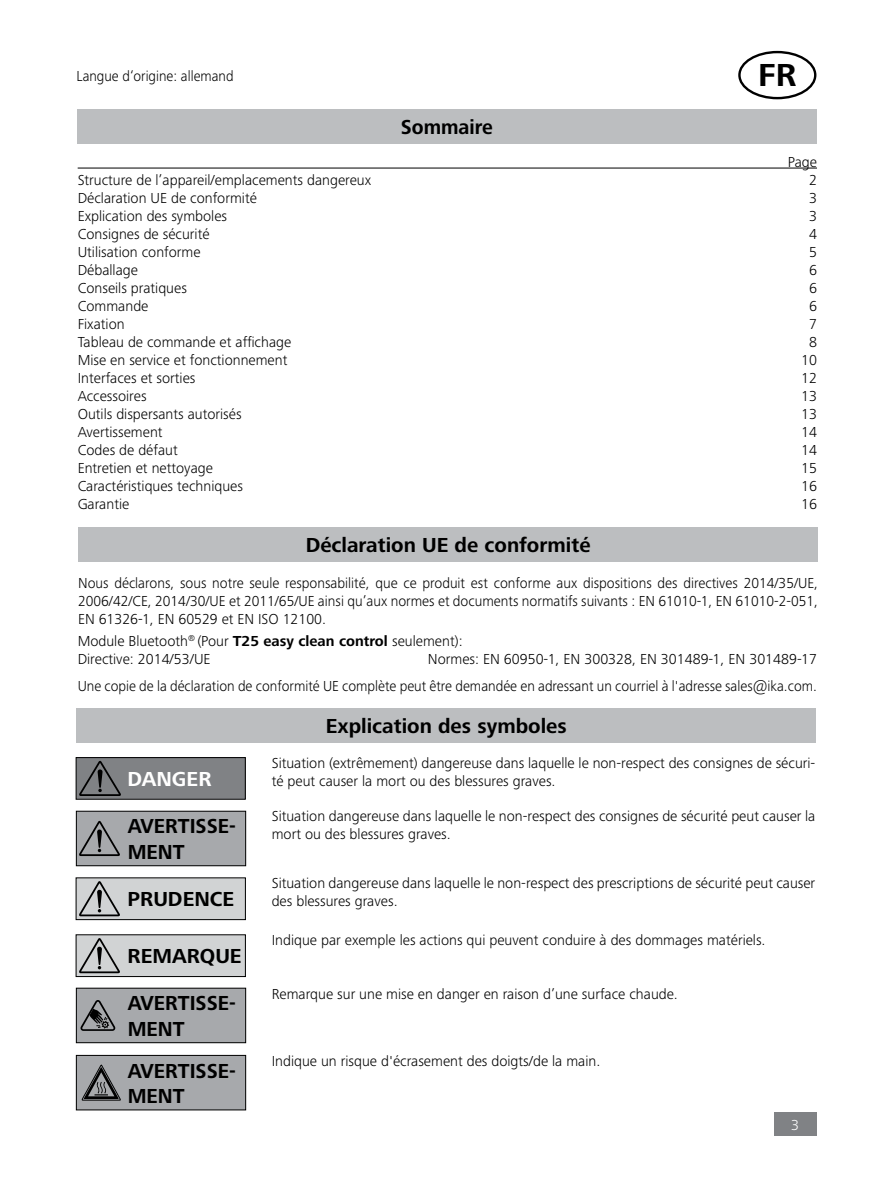
<style>
.page{position:relative;width:893px;height:1187px;background:#fff}
.page>*{position:absolute;margin:0;border:0;box-sizing:border-box;transform-origin:0 0}
.t1{font:700 33px "Frutiger Next IKA";color:#000}
.t2{font:700 21px "Frutiger Next IKA";color:#000}
.t3{font:700 21px/25.2px "Frutiger Next IKA";color:#000;scale:.96 1}
.t4{font:700 21px "Frutiger Next IKA";color:#000;scale:.95 1}
.t5{font:700 21px "Frutiger Next IKA";color:#fff}
.t6{font:300 15px/18px "Frutiger Next IKA";color:#000}
.t7{font:300 15px "Frutiger Next IKA";color:#000;scale:.95 1}
.t8{font:300 15px "Frutiger Next IKA";color:#fff}
.s1{font-weight:700}
</style>
<div class="page">
<div style="left:774px;top:1112px;width:42px;height:23px;background:#808285"></div>
<div style="left:738px;top:51px;width:78px;height:48px;border:2px solid #000;border-radius:50%"></div>
<div style="left:77px;top:109px;width:739px;height:34px;background:#bcbec0"></div>
<div style="left:77px;top:708px;width:739px;height:34px;background:#bcbec0"></div>
<div style="left:76px;top:757px;width:169px;height:42px;background:#808285"></div>
<div style="left:76px;top:757px;width:170px;height:42px;border:1px solid #000"></div>
<svg style="left:78px;top:760px;width:43px;height:40px"></svg>
<div style="left:76px;top:877px;width:169px;height:42px;background:#d1d3d4"></div>
<svg style="left:78px;top:881px;width:42px;height:39px"></svg>
<div style="left:76px;top:811px;width:170px;height:54px;background:#a7a9ac"></div>
<div style="left:76px;top:810px;width:170px;height:56px;border:1px solid #000"></div>
<svg style="left:79px;top:820px;width:41px;height:36px"></svg>
<div style="left:76px;top:934px;width:169px;height:42px;background:#d1d3d4"></div>
<svg style="left:78px;top:938px;width:42px;height:39px"></svg>
<div style="left:76px;top:1055px;width:170px;height:54px;background:#a7a9ac"></div>
<div style="left:76px;top:1054px;width:170px;height:56px;border:1px solid #000"></div>
<svg style="left:82px;top:1064px;width:39px;height:36px"></svg>
<div style="left:76px;top:988px;width:170px;height:54px;background:#a7a9ac"></div>
<div style="left:76px;top:987px;width:170px;height:55px;border:1px solid #000"></div>
<svg style="left:80px;top:1000px;width:35px;height:30px"></svg>
<hr style="left:78px;top:168px;width:739px;height:1px;background:#000">
<div style="left:78px;top:528px;width:740px;height:34px;background:#bcbec0"></div>
<p class="t7" style="left:77px;top:67px;width:167px">Langue d‘origine: allemand</p>
<h1 class="t1" style="left:758px;top:56px;width:40px">FR</h1>
<h2 class="t4" style="left:401px;top:115px;width:98px">Sommaire</h2>
<p class="t6" style="left:788px;top:152px;width:31px">Page</p>
<p class="t6" style="left:78px;top:170px;width:295px">Structure de l’appareil/emplacements dangereux</p>
<p class="t6" style="left:809px;top:170px;width:9px">2</p>
<p class="t6" style="left:78px;top:188px;width:181px">Déclaration UE de conformité</p>
<p class="t6" style="left:809px;top:188px;width:9px">3</p>
<p class="t6" style="left:78px;top:206px;width:151px">Explication des symboles</p>
<p class="t6" style="left:809px;top:206px;width:9px">3</p>
<p class="t6" style="left:78px;top:224px;width:133px">Consignes de sécurité</p>
<p class="t6" style="left:809px;top:224px;width:9px">4</p>
<p class="t6" style="left:78px;top:242px;width:124px">Utilisation conforme</p>
<p class="t6" style="left:809px;top:242px;width:9px">5</p>
<p class="t6" style="left:78px;top:260px;width:62px">Déballage</p>
<p class="t6" style="left:809px;top:260px;width:9px">6</p>
<p class="t6" style="left:78px;top:278px;width:111px">Conseils pratiques</p>
<p class="t6" style="left:809px;top:278px;width:9px">6</p>
<p class="t6" style="left:78px;top:296px;width:72px">Commande</p>
<p class="t6" style="left:809px;top:296px;width:9px">6</p>
<p class="t6" style="left:78px;top:314px;width:49px">Fixation</p>
<p class="t6" style="left:809px;top:314px;width:9px">7</p>
<p class="t6" style="left:78px;top:332px;width:215px">Tableau de commande et affichage</p>
<p class="t6" style="left:809px;top:332px;width:9px">8</p>
<p class="t6" style="left:78px;top:350px;width:211px">Mise en service et fonctionnement</p>
<p class="t6" style="left:801px;top:350px;width:17px">10</p>
<p class="t6" style="left:78px;top:368px;width:119px">Interfaces et sorties</p>
<p class="t6" style="left:801px;top:368px;width:17px">12</p>
<p class="t6" style="left:78px;top:386px;width:70px">Accessoires</p>
<p class="t6" style="left:801px;top:386px;width:17px">13</p>
<p class="t6" style="left:78px;top:404px;width:165px">Outils dispersants autorisés</p>
<p class="t6" style="left:801px;top:404px;width:17px">13</p>
<p class="t6" style="left:78px;top:422px;width:86px">Avertissement</p>
<p class="t6" style="left:801px;top:422px;width:17px">14</p>
<p class="t6" style="left:78px;top:440px;width:102px">Codes de défaut</p>
<p class="t6" style="left:801px;top:440px;width:17px">14</p>
<p class="t6" style="left:78px;top:458px;width:137px">Entretien et nettoyage</p>
<p class="t6" style="left:801px;top:458px;width:17px">15</p>
<p class="t6" style="left:78px;top:476px;width:167px">Caractéristiques techniques</p>
<p class="t6" style="left:801px;top:476px;width:17px">16</p>
<p class="t6" style="left:78px;top:494px;width:53px">Garantie</p>
<p class="t6" style="left:801px;top:494px;width:17px">16</p>
<h2 class="t2" style="left:306px;top:533px;width:286px">Déclaration UE de conformité</h2>
<p class="t6" style="left:78px;top:573px;width:741px;text-align:justify">Nous déclarons, sous notre seule responsabilité, que ce produit est conforme aux dispositions des directives 2014/35/UE, 2006/42/CE, 2014/30/UE et 2011/65/UE ainsi qu’aux normes et documents normatifs suivants : EN 61010-1, EN 61010-2-051, EN 61326-1, EN 60529 et EN ISO 12100.</p>
<p class="t6" style="left:78px;top:632px;width:386px">Module Bluetooth<sup>®</sup> (Pour <span class="s1">T25 easy clean control</span> seulement):<br>Directive: 2014/53/UE</p>
<p class="t6" style="left:78px;top:645px;width:741px;line-height:26.5px;text-align:right">Normes: EN 60950-1, EN 300328, EN 301489-1, EN 301489-17<br>Une copie de la déclaration de conformité UE complète peut être demandée en adressant un courriel à l'adresse sales@ika.com.</p>
<h2 class="t5" style="left:128px;top:767px;width:85px">DANGER</h2>
<h2 class="t3" style="left:128px;top:814px;width:114px">AVERTISSE-<br>MENT</h2>
<h2 class="t2" style="left:127px;top:887px;width:108px">PRUDENCE</h2>
<h2 class="t2" style="left:127px;top:944px;width:116px">REMARQUE</h2>
<h2 class="t3" style="left:128px;top:991px;width:114px">AVERTISSE-<br>MENT</h2>
<h2 class="t3" style="left:128px;top:1058px;width:114px">AVERTISSE-<br>MENT</h2>
<h2 class="t2" style="left:326px;top:713px;width:243px">Explication des symboles</h2>
<p class="t6" style="left:272px;top:754px;width:545px">Situation (extrêmement) dangereuse dans laquelle le non-respect des consignes de sécuri&shy;té peut causer la mort ou des blessures graves.</p>
<p class="t6" style="left:272px;top:807px;width:545px">Situation dangereuse dans laquelle le non-respect des consignes de sécurité peut causer la mort ou des blessures graves.</p>
<p class="t6" style="left:272px;top:873px;width:545px">Situation dangereuse dans laquelle le non-respect des prescriptions de sécurité peut causer des blessures graves.</p>
<p class="t6" style="left:272px;top:931px;width:495px">Indique par exemple les actions qui peuvent conduire à des dommages matériels.</p>
<p class="t6" style="left:272px;top:985px;width:408px">Remarque sur une mise en danger en raison d’une surface chaude.</p>
<p class="t6" style="left:272px;top:1051px;width:330px">Indique un risque d'écrasement des doigts/de la main.</p>
<p class="t8" style="left:791px;top:1115px;width:9px">3</p>
</div>
